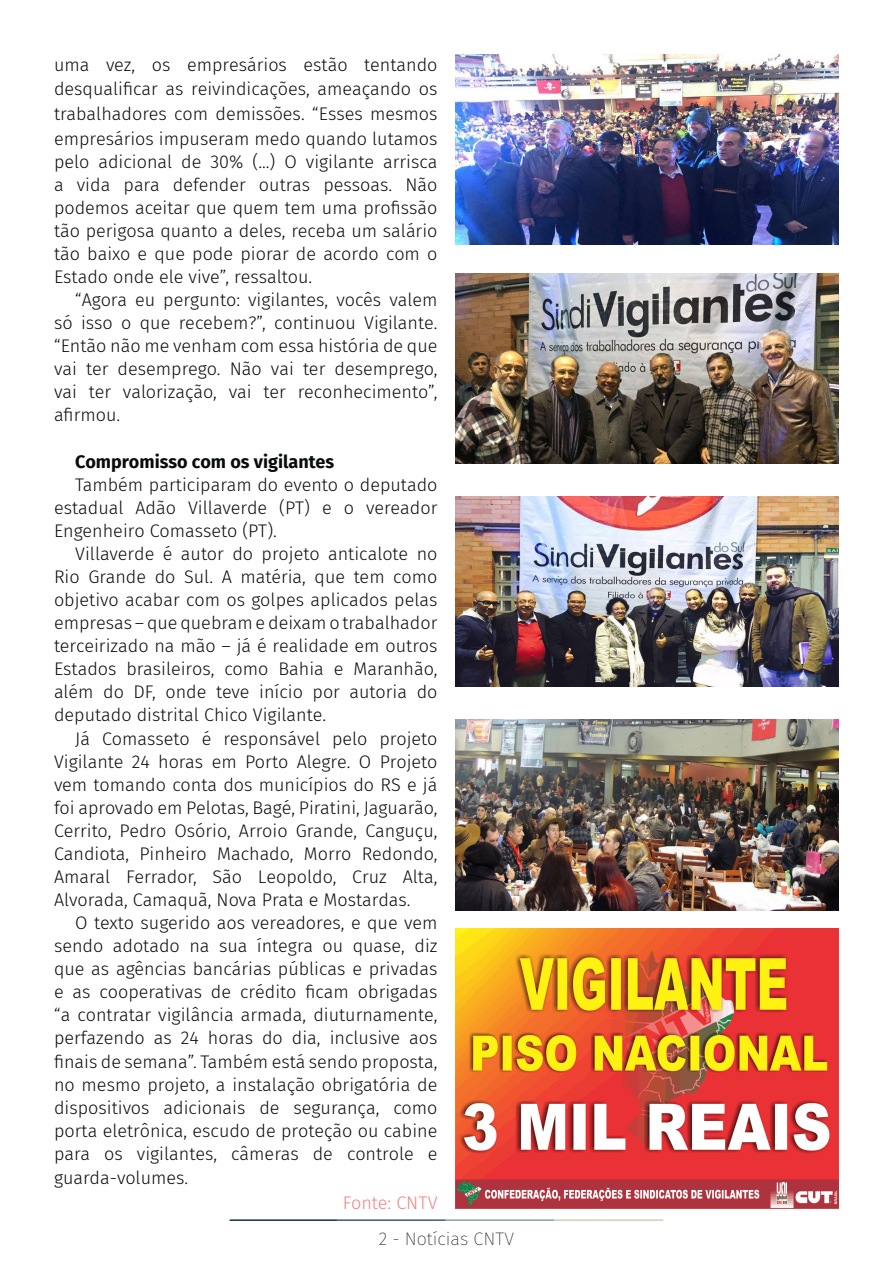
<style>
.page{position:relative;width:893px;height:1263px;background:#fff}
.page>*{position:absolute;margin:0;border:0;box-sizing:border-box;transform-origin:0 0}
.t1{font:300 18.15px/23.1px "Fira Sans";color:#080d0b;text-align:justify}
.t2{font:700 18.15px "Fira Sans";color:#080d0b}
.t3{font:300 18.15px "Fira Sans";color:#f38186}
.t4{font:200 18px "Fira Sans";color:#231f20}
</style>
<div class="page">
<hr style="left:230px;top:1219px;width:107px;height:2px;background:#0e323f">
<hr style="left:337px;top:1219px;width:109px;height:2px;background:#3a5f6d">
<hr style="left:446px;top:1219px;width:109px;height:2px;background:#87a59a">
<hr style="left:555px;top:1219px;width:108px;height:2px;background:#c6d5b7">
<img style="left:455px;top:928px;width:384px;height:281px">
<img style="left:455px;top:54px;width:384px;height:190px">
<img style="left:455px;top:273px;width:384px;height:190px">
<img style="left:455px;top:496px;width:384px;height:191px">
<img style="left:455px;top:720px;width:384px;height:190px">
<p class="t1" style="left:54px;top:53px;width:385px;line-height:23.5px">uma vez, os empresários estão tentando desqualificar as reivindicações, ameaçando os trabalhadores com demissões. “Esses mesmos empresários impuseram medo quando lutamos pelo adicional de 30% (...) O vigilante arrisca a vida para defender outras pessoas. Não podemos aceitar que quem tem uma profissão tão perigosa quanto a deles, receba um salário tão baixo e que pode piorar de acordo com o Estado onde ele vive”, ressaltou.</p>
<p class="t1" style="left:54px;top:288px;width:385px;text-indent:21px">“Agora eu pergunto: vigilantes, vocês valem só isso o que recebem?”, continuou Vigilante. “Então não me venham com essa história de que vai ter desemprego. Não vai ter desemprego, vai ter valorização, vai ter reconhecimento”, afirmou.</p>
<p class="t2" style="left:75px;top:446px;width:260px">Compromisso com os vigilantes</p>
<p class="t1" style="left:54px;top:473px;width:385px;text-indent:21px">Também participaram do evento o deputado estadual Adão Villaverde (PT) e o vereador Engenheiro Comasseto (PT).</p>
<p class="t1" style="left:54px;top:542px;width:385px;text-indent:21px">Villaverde é autor do projeto anticalote no Rio Grande do Sul. A matéria, que tem como objetivo acabar com os golpes aplicados pelas empresas – que quebram e deixam o trabalhador terceirizado na mão – já é realidade em outros Estados brasileiros, como Bahia e Maranhão, além do DF, onde teve início por autoria do deputado distrital Chico Vigilante.</p>
<p class="t1" style="left:54px;top:726px;width:385px;text-indent:21px">Já Comasseto é responsável pelo projeto Vigilante 24 horas em Porto Alegre. O Projeto vem tomando conta dos municípios do RS e já foi aprovado em Pelotas, Bagé, Piratini, Jaguarão, Cerrito, Pedro Osório, Arroio Grande, Canguçu, Candiota, Pinheiro Machado, Morro Redondo, Amaral Ferrador, São Leopoldo, Cruz Alta, Alvorada, Camaquã, Nova Prata e Mostardas.</p>
<p class="t1" style="left:54px;top:911px;width:385px;text-indent:21px">O texto sugerido aos vereadores, e que vem sendo adotado na sua íntegra ou quase, diz que as agências bancárias públicas e privadas e as cooperativas de crédito ficam obrigadas “a contratar vigilância armada, diuturnamente, perfazendo as 24 horas do dia, inclusive aos finais de semana”. Também está sendo proposta, no mesmo projeto, a instalação obrigatória de dispositivos adicionais de segurança, como porta eletrônica, escudo de proteção ou cabine para os vigilantes, câmeras de controle e guarda-volumes.</p>
<p class="t3" style="left:343px;top:1190px;width:96px">Fonte: CNTV</p>
<p class="t4" style="left:379px;top:1226px;width:137px">2 - Notícias CNTV</p>
</div>
